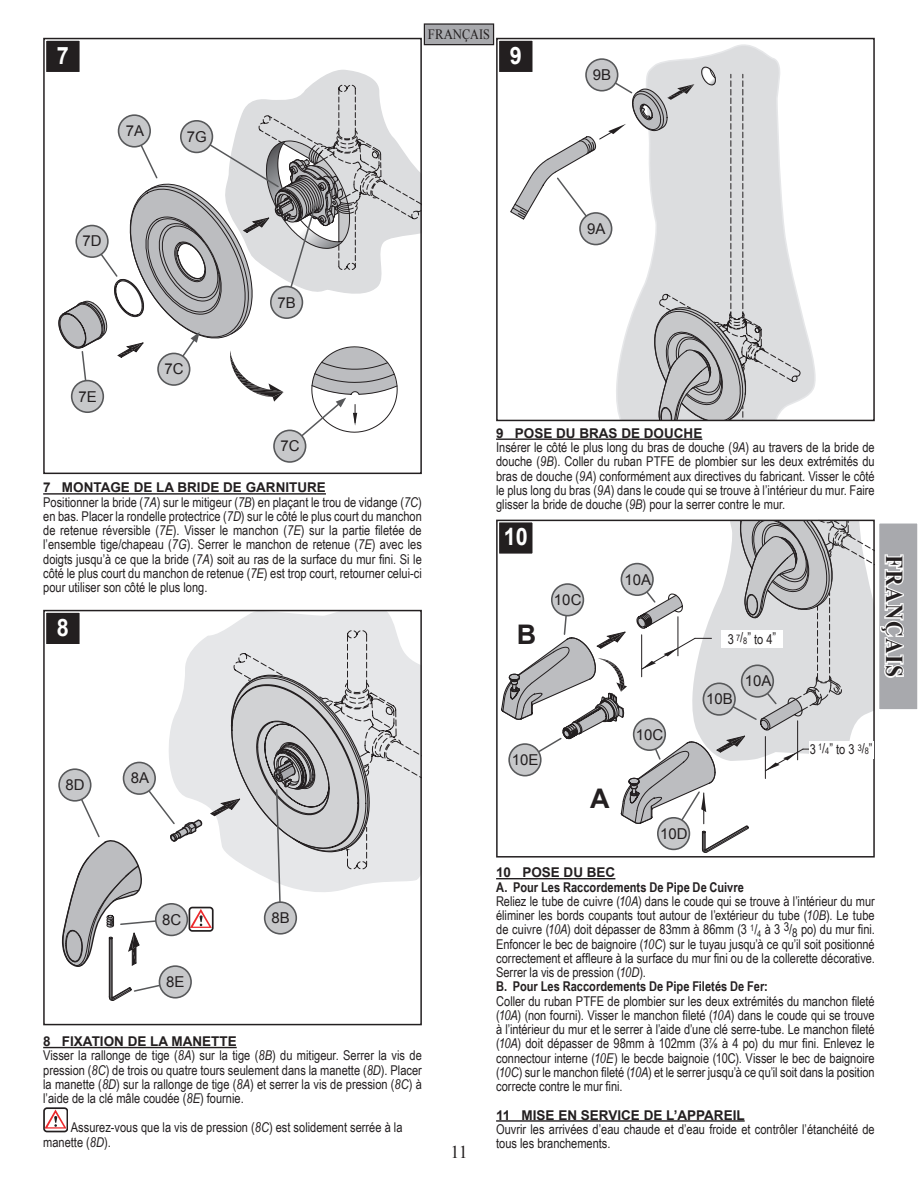
<style>
.page{position:relative;width:918px;height:1188px;background:#fff}
.page>*{position:absolute;margin:0;border:0;box-sizing:border-box;transform-origin:0 0}
.Text{font:700 27px "Arial";color:#231f20}
.t1{font:700 24.3px "Times New Roman";letter-spacing:.075em;color:#231f20;scale:.88 1}
.t2{font:700 24px "Arial";color:#fff;scale:.9 1}
.t3{font:18px "Times New Roman";color:#231f20}
.t4{font:15px "Arial";color:#231f20}
.t5{font:14.25px "Times New Roman";color:#231f20;scale:.9 1}
.t6{font:13.5px/14.2px "Arial Narrow";color:#231f20;text-align:justify}
.t7{font:700 13.5px "Arial";color:#231f20}
.t8{font:700 13.5px "Arial Narrow";color:#231f20}
.s1{font-style:italic}
.s2{font-size:9px}
</style>
<div class="page">
<div style="left:424px;top:24px;width:70px;height:21px;background:#a8a9ad"></div>
<div style="left:424px;top:23px;width:70px;height:22px;border:1px solid #231f20"></div>
<hr style="left:43px;top:493px;width:283px;height:2px;background:#231f20">
<hr style="left:43px;top:1047px;width:194px;height:1px;background:#231f20">
<div style="left:43px;top:1107px;width:25px;height:25px;border:2px solid #231f20;border-radius:3px"></div>
<svg style="left:44px;top:1109px;width:23px;height:20px"></svg>
<hr style="left:496px;top:438px;width:206px;height:2px;background:#231f20">
<hr style="left:496px;top:878px;width:119px;height:1px;background:#231f20">
<hr style="left:496px;top:1120px;width:249px;height:2px;background:#231f20">
<div style="left:45px;top:39px;width:36px;height:34px;background:#231f20"></div>
<div style="left:43px;top:38px;width:40px;height:37px;border:3px solid #fff"></div>
<div style="left:45px;top:611px;width:36px;height:35px;background:#231f20"></div>
<div style="left:43px;top:610px;width:40px;height:37px;border:3px solid #fff"></div>
<div style="left:498px;top:39px;width:36px;height:34px;background:#231f20"></div>
<div style="left:496px;top:38px;width:40px;height:37px;border:3px solid #fff"></div>
<svg style="left:225px;top:613px;width:171px;height:17px;background:#e8e9eb"></svg>
<div style="left:43px;top:610px;width:379px;height:415px;border:2px solid #231f20"></div>
<svg style="left:605px;top:44px;width:211px;height:374px"></svg>
<svg style="left:659px;top:74px;width:141px;height:344px;background:#dcddde"></svg>
<svg style="left:701px;top:66px;width:16px;height:20px"></svg>
<svg style="left:651px;top:301px;width:99px;height:117px;background:#b3b3b5"></svg>
<div style="left:496px;top:38px;width:379px;height:383px;border:2px solid #231f20"></div>
<svg style="left:311px;top:69px;width:67px;height:16px"></svg>
<div style="left:43px;top:38px;width:379px;height:436px;border:2px solid #231f20"></div>
<div style="left:580px;top:213px;width:32px;height:32px;background:#c7c8ca;border-radius:50%"></div>
<div style="left:579px;top:212px;width:33px;height:33px;border:2px solid #57585a;border-radius:50%"></div>
<div style="left:274px;top:430px;width:32px;height:32px;background:#c7c8ca;border-radius:50%"></div>
<div style="left:273px;top:430px;width:33px;height:33px;border:2px solid #57585a;border-radius:50%"></div>
<svg style="left:58px;top:85px;width:363px;height:363px"></svg>
<div style="left:181px;top:121px;width:31px;height:31px;background:#c7c8ca;border-radius:50%"></div>
<div style="left:180px;top:120px;width:33px;height:33px;border:2px solid #57585a;border-radius:50%"></div>
<div style="left:58px;top:768px;width:34px;height:34px;border:2px solid #57585a;border-radius:50%"></div>
<svg style="left:509px;top:73px;width:185px;height:158px"></svg>
<div style="left:586px;top:59px;width:32px;height:32px;background:#c7c8ca;border-radius:50%"></div>
<div style="left:585px;top:58px;width:33px;height:34px;border:2px solid #57585a;border-radius:50%"></div>
<svg style="left:61px;top:630px;width:360px;height:371px"></svg>
<svg style="left:500px;top:519px;width:418px;height:334px"></svg>
<div style="left:552px;top:584px;width:31px;height:32px;background:#c7c8ca;border-radius:50%"></div>
<div style="left:551px;top:583px;width:33px;height:33px;border:2px solid #57585a;border-radius:50%"></div>
<p class="t2" style="left:57px;top:39px;width:15px">7</p>
<p class="t4" style="left:126px;top:121px;width:20px">7A</p>
<p class="t4" style="left:83px;top:231px;width:21px">7D</p>
<p class="t4" style="left:187px;top:127px;width:22px">7G</p>
<p class="t4" style="left:78px;top:386px;width:20px">7E</p>
<p class="t4" style="left:164px;top:359px;width:21px">7C</p>
<p class="t4" style="left:278px;top:292px;width:20px">7B</p>
<p class="t5" style="left:428px;top:24px;width:70px">FRANÇAIS</p>
<p class="t2" style="left:510px;top:39px;width:15px">9</p>
<p class="t4" style="left:593px;top:65px;width:20px">9B</p>
<p class="t4" style="left:587px;top:219px;width:20px">9A</p>
<p class="t4" style="left:280px;top:436px;width:21px">7C</p>
<p class="t7" style="left:43px;top:479px;width:284px">7 MONTAGE DE LA BRIDE DE GARNITURE</p>
<p class="t6" style="left:43px;top:494px;width:380px">Positionner la bride (<span class="s1">7A</span>) sur le mitigeur (<span class="s1">7B</span>) en plaçant le trou de vidange (<span class="s1">7C</span>) en bas. Placer la rondelle protectrice (<span class="s1">7D</span>) sur le côté le plus court du manchon de retenue réversible (<span class="s1">7E</span>). Visser le manchon (<span class="s1">7E</span>) sur la partie filetée de l’ensemble tige/chapeau (<span class="s1">7G</span>). Serrer le manchon de retenue (<span class="s1">7E</span>) avec les doigts jusqu’à ce que la bride (<span class="s1">7A</span>) soit au ras de la surface du mur fini. Si le côté le plus court du manchon de retenue (<span class="s1">7E</span>) est trop court, retourner celui-ci pour utiliser son côté le plus long.</p>
<p class="t2" style="left:57px;top:611px;width:15px">8</p>
<p class="t4" style="left:65px;top:775px;width:21px">8D</p>
<p class="t4" style="left:131px;top:768px;width:20px">8A</p>
<p class="t4" style="left:162px;top:910px;width:21px">8C</p>
<p class="t4" style="left:271px;top:908px;width:20px">8B</p>
<p class="t4" style="left:166px;top:972px;width:20px">8E</p>
<p class="t7" style="left:43px;top:1032px;width:195px">8 FIXATION DE LA MANETTE</p>
<p class="t6" style="left:43px;top:1048px;width:380px">Visser la rallonge de tige (<span class="s1">8A</span>) sur la tige (<span class="s1">8B</span>) du mitigeur. Serrer la vis de pression (<span class="s1">8C</span>) de trois ou quatre tours seulement dans la manette (<span class="s1">8D</span>). Placer la manette (<span class="s1">8D</span>) sur la rallonge de tige (<span class="s1">8A</span>) et serrer la vis de pression (<span class="s1">8C</span>) à l’aide de la clé mâle coudée (<span class="s1">8E</span>) fournie.</p>
<p class="t6" style="left:43px;top:1120px;width:361px;line-height:15px;text-indent:28px">Assurez-vous que la vis de pression (<span class="s1">8C</span>) est solidement serrée à la manette (<span class="s1">8D</span>).</p>
<p class="t3" style="left:450px;top:1140px;width:19px">11</p>
<p class="t7" style="left:496px;top:424px;width:208px">9 POSE DU BRAS DE DOUCHE</p>
<p class="t6" style="left:496px;top:440px;width:380px">Insérer le côté le plus long du bras de douche (<span class="s1">9A</span>) au travers de la bride de douche (<span class="s1">9B</span>). Coller du ruban PTFE de plombier sur les deux extrémités du bras de douche (<span class="s1">9A</span>) conformément aux directives du fabricant. Visser le côté le plus long du bras (<span class="s1">9A</span>) dans le coude qui se trouve à l’intérieur du mur. Faire glisser la bride de douche (<span class="s1">9B</span>) pour la serrer contre le mur.</p>
<p class="t2" style="left:504px;top:521px;width:28px">10</p>
<p class="Text" style="left:517px;top:616px;width:21px">B</p>
<p class="t4" style="left:554px;top:590px;width:29px">10C</p>
<p class="t4" style="left:624px;top:569px;width:28px">10A</p>
<p class="t4" style="left:512px;top:750px;width:28px">10E</p>
<p class="Text" style="left:590px;top:780px;width:21px">A</p>
<p class="t4" style="left:636px;top:724px;width:29px">10C</p>
<p class="t4" style="left:660px;top:824px;width:29px">10D</p>
<p class="t6" style="left:728px;top:631px;width:50px">3 <sup>7</sup>/<span class="s2">8</span>” to 4”</p>
<p class="t4" style="left:706px;top:689px;width:28px">10B</p>
<p class="t4" style="left:745px;top:671px;width:28px">10A</p>
<h2 class="t1" style="left:911px;top:555px;width:140px;rotate:90deg">FRANÇAIS</h2>
<p class="t6" style="left:810px;top:741px;width:64px">3 <sup>1</sup>/<span class="s2">4</span>” to 3 <sup>3</sup>/<span class="s2">8</span>”</p>
<p class="t7" style="left:496px;top:864px;width:121px">10 POSE DU BEC</p>
<p class="t8" style="left:496px;top:877px;width:249px">A. Pour Les Raccordements De Pipe De Cuivre</p>
<p class="t6" style="left:496px;top:893px;width:380px">Reliez le tube de cuivre (<span class="s1">10A</span>) dans le coude qui se trouve à l’intérieur du mur éliminer les bords coupants tout autour de l’extérieur du tube (<span class="s1">10B</span>). Le tube de cuivre (<span class="s1">10A</span>) doit dépasser de 83mm à 86mm (3 <sup>1</sup>/<sub>4</sub> à 3 <sup>3</sup>/<sub>8</sub> po) du mur fini.<br>Enfoncer le bec de baignoire (<span class="s1">10C</span>) sur le tuyau jusqu’à ce qu’il soit positionné correctement et affleure à la surface du mur fini ou de la collerette décorative.<br>Serrer la vis de pression (<span class="s1">10D</span>).</p>
<p class="t8" style="left:496px;top:976px;width:273px">B. Pour Les Raccordements De Pipe Filetés De Fer:</p>
<p class="t6" style="left:496px;top:993px;width:380px">Coller du ruban PTFE de plombier sur les deux extrémités du manchon fileté (<span class="s1">10A</span>) (non fourni). Visser le manchon fileté (<span class="s1">10A</span>) dans le coude qui se trouve à l’intérieur du mur et le serrer à l’aide d’une clé serre-tube. Le manchon fileté (<span class="s1">10A</span>) doit dépasser de 98mm à 102mm (3⅞ à 4 po) du mur fini. Enlevez le connectour interne (<span class="s1">10E</span>) le becde baignoie (10C). Visser le bec de baignoire (<span class="s1">10C</span>) sur le manchon fileté (<span class="s1">10A</span>) et le serrer jusqu’à ce qu’il soit dans la position correcte contre le mur fini.</p>
<p class="t7" style="left:496px;top:1106px;width:250px">11 MISE EN SERVICE DE L’APPAREIL</p>
<p class="t6" style="left:496px;top:1121px;width:380px">Ouvrir les arrivées d’eau chaude et d’eau froide et contrôler l’étanchéité de tous les branchements.</p>
</div>
